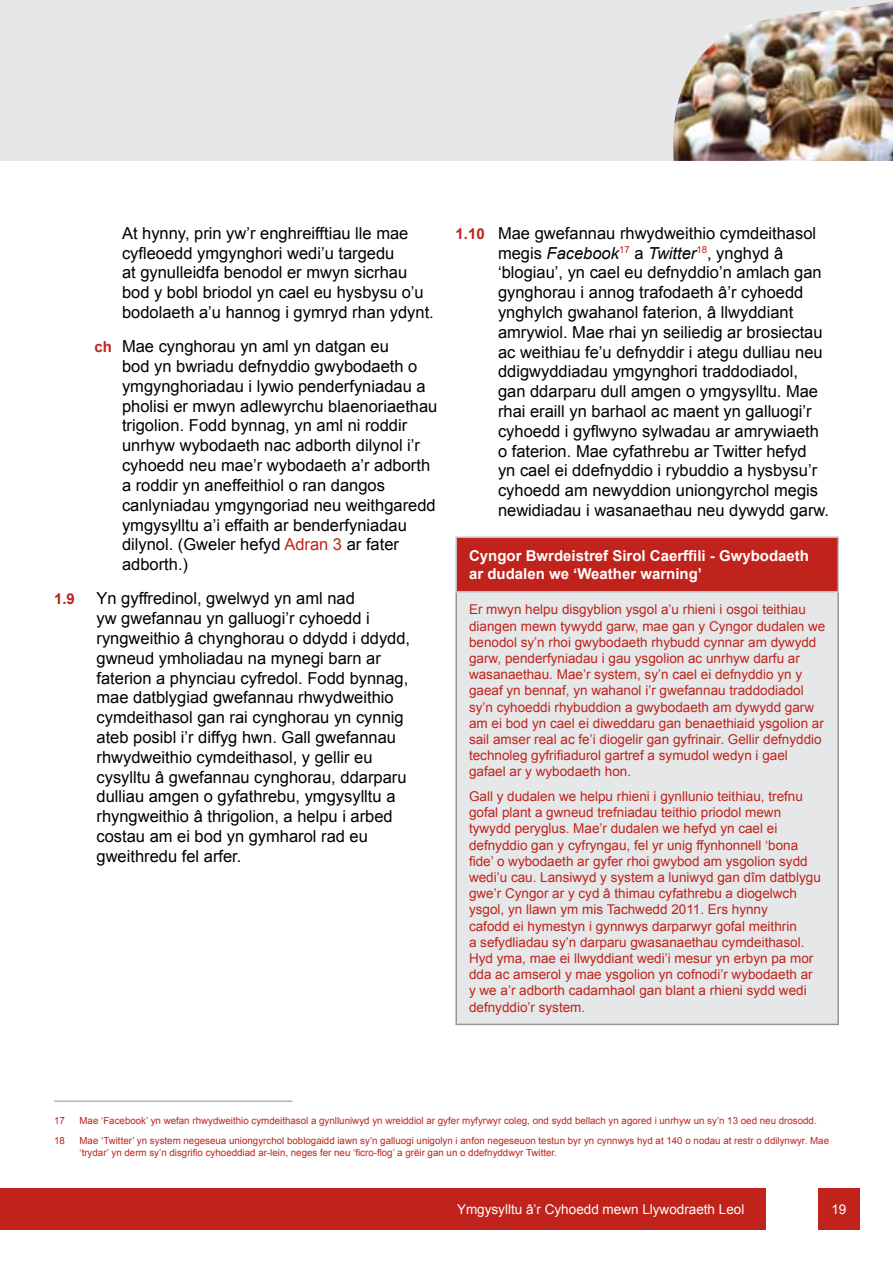
<style>
.page{position:relative;width:893px;height:1263px;background:#fff}
.page>*{position:absolute;margin:0;border:0;box-sizing:border-box;transform-origin:0 0}
.t1{font:16.5px/19.8px "Arial";color:#000}
.t2{font:700 15px/18px "Arial";color:#fff}
.t3{font:700 15px "Arial";color:#bf231b}
.t4{font:13.5px/16.2px "Arial";color:#bf231b}
.t5{font:13.5px "Arial";color:#fff}
.t6{font:9.75px/11.7px "Arial";color:#bf231b}
.s1{font-weight:700;font-size:15px;color:#bf231b}
.s2{color:#bf231b}
.s3{font-style:italic}
</style>
<div class="page">
<div style="left:0;top:0;width:893px;height:161px;background:#e6e7e8"></div>
<div style="left:0;top:1188px;width:766px;height:41px;background:#bf231b"></div>
<div style="left:818px;top:1188px;width:41px;height:41px;background:#bf231b"></div>
<img style="left:673px;top:1px;width:220px;height:160px">
<div style="left:456px;top:537px;width:382px;height:55px;background:#bf231b"></div>
<div style="left:456px;top:592px;width:382px;height:432px;background:#e6e7e8"></div>
<hr style="left:455px;top:592px;width:2px;height:432px;background:#939598">
<hr style="left:837px;top:592px;width:2px;height:432px;background:#939598">
<hr style="left:455px;top:1024px;width:384px;height:1px;background:#939598">
<hr style="left:455px;top:536px;width:384px;height:2px;background:#bcbec0">
<hr style="left:455px;top:538px;width:2px;height:53px;background:#bcbec0">
<hr style="left:837px;top:538px;width:2px;height:53px;background:#bcbec0">
<hr style="left:455px;top:591px;width:384px;height:1px;background:#bcbec0">
<hr style="left:54px;top:1100px;width:238px;height:2px;background:#000">
<p class="t1" style="left:122px;top:223px;width:313px">At hynny, prin yw’r enghreifftiau lle mae cyfleoedd ymgynghori wedi’u targedu<br>at gynulleidfa benodol er mwyn sicrhau bod y bobl briodol yn cael eu hysbysu o’u bodolaeth a’u hannog i gymryd rhan ydynt.</p>
<p class="t1" style="left:122px;top:337px;width:317px;text-indent:-28px"><span class="s1">ch</span> Mae cynghorau yn aml yn datgan eu<br>bod yn bwriadu defnyddio gwybodaeth o ymgynghoriadau i lywio penderfyniadau a pholisi er mwyn adlewyrchu blaenoriaethau trigolion. Fodd bynnag, yn aml ni roddir unrhyw wybodaeth nac adborth dilynol i’r cyhoedd neu mae’r wybodaeth a’r adborth a roddir yn aneffeithiol o ran dangos canlyniadau ymgyngoriad neu weithgaredd ymgysylltu a’i effaith ar benderfyniadau dilynol. (Gweler hefyd <span class="s2">Adran 3</span> ar fater adborth.)</p>
<p class="t3" style="left:54px;top:589px;width:22px">1.9</p>
<p class="t1" style="left:97px;top:589px;width:315px">Yn gyffredinol, gwelwyd yn aml nad<br>yw gwefannau yn galluogi’r cyhoedd i ryngweithio â chynghorau o ddydd i ddydd, gwneud ymholiadau na mynegi barn ar faterion a phynciau cyfredol. Fodd bynnag, mae datblygiad gwefannau rhwydweithio cymdeithasol gan rai cynghorau yn cynnig ateb posibl i’r diffyg hwn. Gall gwefannau rhwydweithio cymdeithasol, y gellir eu cysylltu â gwefannau cynghorau, ddarparu dulliau amgen o gyfathrebu, ymgysylltu a rhyngweithio â thrigolion, a helpu i arbed costau am ei bod yn gymharol rad eu gweithredu fel arfer.</p>
<p class="t1" style="left:498px;top:223px;width:333px;text-indent:-43px"><span class="s1">1.10</span> Mae gwefannau rhwydweithio cymdeithasol megis <span class="s3">Facebook</span><sup>17</sup> a <span class="s3">Twitter</span><sup>18</sup>, ynghyd â ‘blogiau’, yn cael eu defnyddio’n amlach gan gynghorau i annog trafodaeth â’r cyhoedd ynghylch gwahanol faterion, â llwyddiant amrywiol. Mae rhai yn seiliedig ar brosiectau ac weithiau fe’u defnyddir i ategu dulliau neu ddigwyddiadau ymgynghori traddodiadol, gan ddarparu dull amgen o ymgysylltu. Mae rhai eraill yn barhaol ac maent yn galluogi’r cyhoedd i gyflwyno sylwadau ar amrywiaeth o faterion. Mae cyfathrebu ar Twitter hefyd<br>yn cael ei ddefnyddio i rybuddio a hysbysu’r cyhoedd am newyddion uniongyrchol megis newidiadau i wasanaethau neu dywydd garw.</p>
<p class="t2" style="left:469px;top:547px;width:342px">Cyngor Bwrdeistref Sirol Caerffili - Gwybodaeth ar dudalen we ‘Weather warning’</p>
<p class="t4" style="left:469px;top:602px;width:358px">Er mwyn helpu disgyblion ysgol a’u rhieni i osgoi teithiau diangen mewn tywydd garw, mae gan y Cyngor dudalen we benodol sy’n rhoi gwybodaeth rhybudd cynnar am dywydd garw, penderfyniadau i gau ysgolion ac unrhyw darfu ar wasanaethau. Mae’r system, sy’n cael ei defnyddio yn y gaeaf yn bennaf, yn wahanol i’r gwefannau traddodiadol sy’n cyhoeddi rhybuddion a gwybodaeth am dywydd garw am ei bod yn cael ei diweddaru gan benaethiaid ysgolion ar sail amser real ac fe’i diogelir gan gyfrinair. Gellir defnyddio technoleg gyfrifiadurol gartref a symudol wedyn i gael gafael ar y wybodaeth hon.</p>
<p class="t4" style="left:469px;top:788px;width:353px">Gall y dudalen we helpu rhieni i gynllunio teithiau, trefnu gofal plant a gwneud trefniadau teithio priodol mewn tywydd peryglus. Mae’r dudalen we hefyd yn cael ei defnyddio gan y cyfryngau, fel yr unig ffynhonnell ‘bona fide’ o wybodaeth ar gyfer rhoi gwybod am ysgolion sydd wedi’u cau. Lansiwyd y system a luniwyd gan dîm datblygu gwe’r Cyngor ar y cyd â thimau cyfathrebu a diogelwch ysgol, yn llawn ym mis Tachwedd 2011. Ers hynny<br>cafodd ei hymestyn i gynnwys darparwyr gofal meithrin<br>a sefydliadau sy’n darparu gwasanaethau cymdeithasol.<br>Hyd yma, mae ei llwyddiant wedi’i mesur yn erbyn pa mor dda ac amserol y mae ysgolion yn cofnodi’r wybodaeth ar y we a’r adborth cadarnhaol gan blant a rhieni sydd wedi defnyddio’r system.</p>
<p class="t6" style="left:54px;top:1115px;width:12px">17</p>
<p class="t6" style="left:80px;top:1115px;width:739px">Mae ‘Facebook’ yn wefan rhwydweithio cymdeithasol a gynlluniwyd yn wreiddiol ar gyfer myfyrwyr coleg, ond sydd bellach yn agored i unrhyw un sy’n 13 oed neu drosodd.</p>
<p class="t6" style="left:54px;top:1135px;width:12px">18</p>
<p class="t6" style="left:80px;top:1135px;width:751px">Mae ‘Twitter’ yn system negeseua uniongyrchol boblogaidd iawn sy’n galluogi unigolyn i anfon negeseuon testun byr yn cynnwys hyd at 140 o nodau at restr o ddilynwyr. Mae ‘trydar’ yn derm sy’n disgrifio cyhoeddiad ar-lein, neges fer neu ‘ficro-flog’ a grëir gan un o ddefnyddwyr Twitter.</p>
<p class="t5" style="left:457px;top:1200px;width:289px">Ymgysylltu â’r Cyhoedd mewn Llywodraeth Leol</p>
<p class="t5" style="left:831px;top:1200px;width:17px">19</p>
</div>
